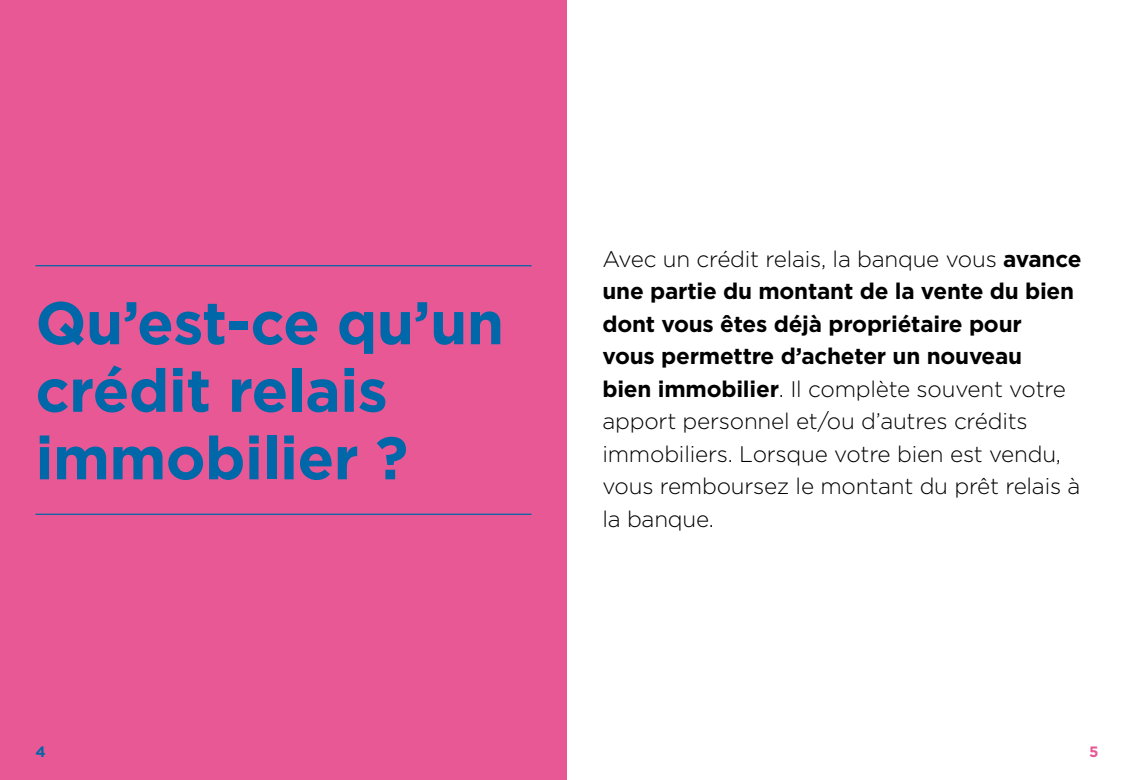
<style>
.page{position:relative;width:1134px;height:780px;background:#fff}
.page>*{position:absolute;margin:0;border:0;box-sizing:border-box;transform-origin:0 0}
.H1_-_chapitres{font:700 60px/67.5px "Gotham";letter-spacing:-.01em;color:#0067a8}
.Texte{font:300 22.5px/32.5px "Gotham";letter-spacing:-.01em;color:#000}
.t1{font:700 15px "Gotham";color:#0067a8}
.t2{font:700 15px "Gotham";color:#e85895}
.s1{font-weight:700}
</style>
<div class="page">
<div style="left:0;top:0;width:567px;height:780px;background:#e85895"></div>
<hr style="left:35px;top:513px;width:496px;height:2px;background:#0067a8">
<hr style="left:35px;top:265px;width:496px;height:1px;background:#0067a8">
<h1 class="H1_-_chapitres" style="left:35px;top:289px;width:470px">Qu’est-ce qu’un crédit relais immobilier ?</h1>
<p class="Texte" style="left:602px;top:242px;width:481px">Avec un crédit relais, la banque vous <span class="s1">avance une partie du montant de la vente du bien dont vous êtes déjà propriétaire pour<br>vous permettre d’acheter un nouveau<br>bien immobilier</span>. Il complète souvent votre apport personnel et/ou d’autres crédits immobiliers. Lorsque votre bien est vendu, vous remboursez le montant du prêt relais à la banque.</p>
<p class="t1" style="left:35px;top:741px;width:12px">4</p>
<p class="t2" style="left:1089px;top:741px;width:11px">5</p>
</div>
